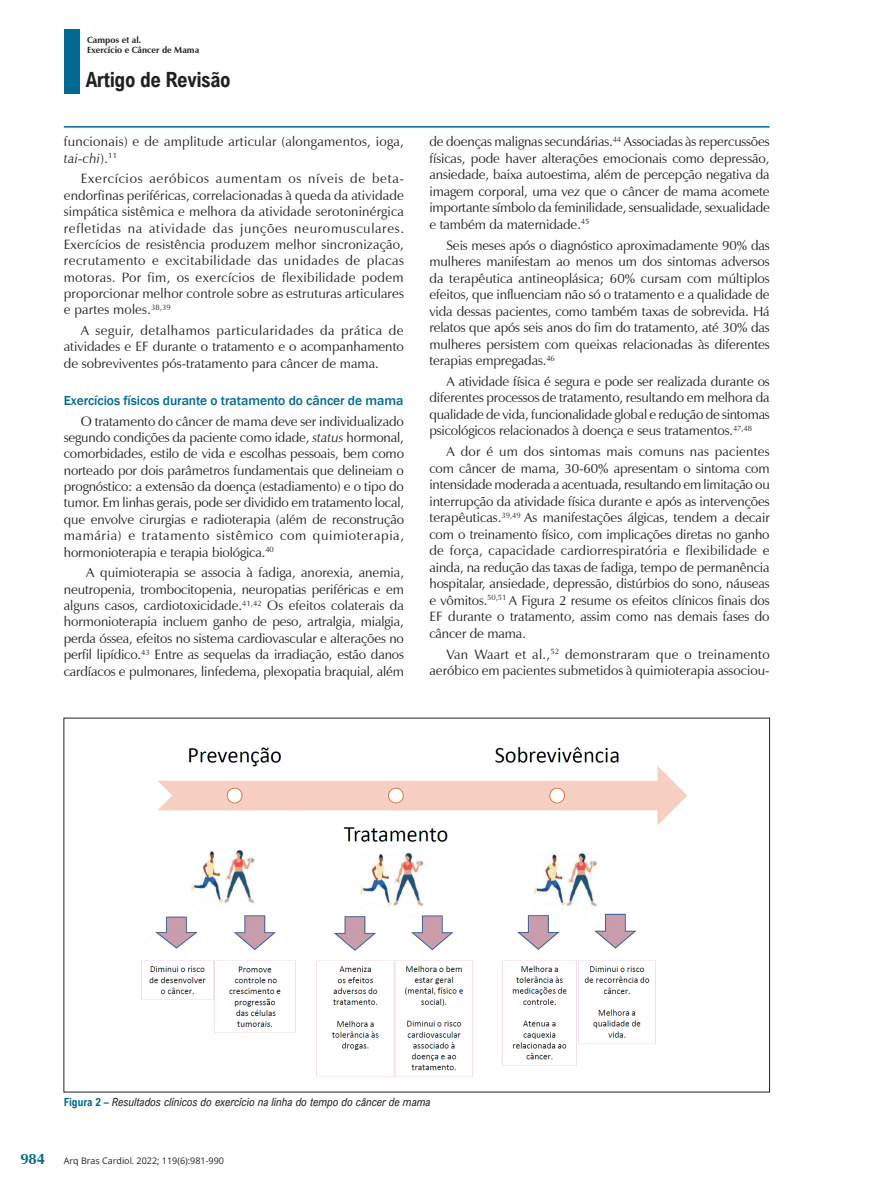
<style>
.page{position:relative;width:893px;height:1191px;background:#fff}
.page>*{position:absolute;margin:0;border:0;box-sizing:border-box;transform-origin:0 0}
.t1{font:700 21px "Arial Nova Cond";letter-spacing:-.02em;color:#231f20}
.t2{font:700 15px "Zapf Humanist 601 BT";color:#006991}
._01-TEXTO_BASICO{font:13.5px/16.5px "Zapf Humanist 601 BT";letter-spacing:-.005em;color:#231f20;text-align:justify}
._01-TEXTO_BASICO-2{font:13.5px/16.4px "Zapf Humanist 601 BT";letter-spacing:.02em;color:#231f20}
._03_-_SUBTITULO_PRIN{font:500 13.5px "Franklin Gothic";letter-spacing:-.005em;color:#006991}
._06_-_LEGENDA_FIGURA{font:italic 11.25px "Arial Nova Cond";color:#231f20}
.t3{font:9px "Open Sans";color:#231f20}
.t4{font:700 9px/10.8px "Zapf Humanist 601 BT";color:#231f20}
.s1{font-style:italic}
.s2{font-weight:700;font-style:normal;color:#006991}
</style>
<div class="page">
<hr style="left:64px;top:126px;width:706px;height:2px;background:#006991">
<div style="left:64px;top:29px;width:16px;height:65px;background:#006991"></div>
<img style="left:141px;top:747px;width:546px;height:330px">
<p class="t4" style="left:87px;top:34px;width:114px">Campos et al.<br>Exercício e Câncer de Mama</p>
<h1 class="t1" style="left:86px;top:67px;width:146px">Artigo de Revisão</h1>
<p class="_01-TEXTO_BASICO-2" style="left:64px;top:134px;width:342px">funcionais) e de amplitude articular (alongamentos, ioga, <span class="s1">tai-chi</span>).<sup>11</sup></p>
<p class="_01-TEXTO_BASICO" style="left:64px;top:171px;width:342px;text-indent:17px">Exercícios aeróbicos aumentam os níveis de beta&shy;endorfinas periféricas, correlacionadas à queda da atividade simpática sistêmica e melhora da atividade serotoninérgica refletidas na atividade das junções neuromusculares.<br>Exercícios de resistência produzem melhor sincronização, recrutamento e excitabilidade das unidades de placas motoras. Por fim, os exercícios de flexibilidade podem proporcionar melhor controle sobre as estruturas articulares e partes moles.<sup>38,39</sup></p>
<p class="_01-TEXTO_BASICO" style="left:64px;top:322px;width:342px;text-indent:17px">A seguir, detalhamos particularidades da prática de atividades e EF durante o tratamento e o acompanhamento de sobreviventes pós-tratamento para câncer de mama.</p>
<p class="_03_-_SUBTITULO_PRIN" style="left:64px;top:392px;width:341px">Exercícios físicos durante o tratamento do câncer de mama</p>
<p class="_01-TEXTO_BASICO" style="left:64px;top:413px;width:342px;text-indent:17px">O tratamento do câncer de mama deve ser individualizado segundo condições da paciente como idade, <span class="s1">status</span> hormonal, comorbidades, estilo de vida e escolhas pessoais, bem como norteado por dois parâmetros fundamentais que delineiam o prognóstico: a extensão da doença (estadiamento) e o tipo do tumor. Em linhas gerais, pode ser dividido em tratamento local, que envolve cirurgias e radioterapia (além de reconstrução mamária) e tratamento sistêmico com quimioterapia, hormonioterapia e terapia biológica.<sup>40</sup></p>
<p class="_01-TEXTO_BASICO" style="left:64px;top:564px;width:342px;text-indent:23px">A quimioterapia se associa à fadiga, anorexia, anemia, neutropenia, trombocitopenia, neuropatias periféricas e em alguns casos, cardiotoxicidade.<sup>41,42</sup> Os efeitos colaterais da hormonioterapia incluem ganho de peso, artralgia, mialgia, perda óssea, efeitos no sistema cardiovascular e alterações no perfil lipídico.<sup>43</sup> Entre as sequelas da irradiação, estão danos cardíacos e pulmonares, linfedema, plexopatia braquial, além</p>
<p class="_01-TEXTO_BASICO" style="left:429px;top:133px;width:342px">de doenças malignas secundárias.<sup>44</sup> Associadas às repercussões físicas, pode haver alterações emocionais como depressão, ansiedade, baixa autoestima, além de percepção negativa da imagem corporal, uma vez que o câncer de mama acomete importante símbolo da feminilidade, sensualidade, sexualidade e também da maternidade.<sup>45</sup></p>
<p class="_01-TEXTO_BASICO" style="left:429px;top:237px;width:342px;text-indent:17px">Seis meses após o diagnóstico aproximadamente 90% das mulheres manifestam ao menos um dos sintomas adversos da terapêutica antineoplásica; 60% cursam com múltiplos efeitos, que influenciam não só o tratamento e a qualidade de vida dessas pacientes, como também taxas de sobrevida. Há relatos que após seis anos do fim do tratamento, até 30% das mulheres persistem com queixas relacionadas às diferentes terapias empregadas.<sup>46</sup></p>
<p class="_01-TEXTO_BASICO" style="left:429px;top:373px;width:342px;text-indent:17px">A atividade física é segura e pode ser realizada durante os diferentes processos de tratamento, resultando em melhora da qualidade de vida, funcionalidade global e redução de sintomas psicológicos relacionados à doença e seus tratamentos.<sup>47,48</sup></p>
<p class="_01-TEXTO_BASICO" style="left:429px;top:443px;width:342px;text-indent:17px">A dor é um dos sintomas mais comuns nas pacientes com câncer de mama, 30-60% apresentam o sintoma com intensidade moderada a acentuada, resultando em limitação ou interrupção da atividade física durante e após as intervenções terapêuticas.<sup>39,49</sup> As manifestações álgicas, tendem a decair com o treinamento físico, com implicações diretas no ganho de força, capacidade cardiorrespiratória e flexibilidade e ainda, na redução das taxas de fadiga, tempo de permanência hospitalar, ansiedade, depressão, distúrbios do sono, náuseas e vômitos.<sup>50,51</sup> A Figura 2 resume os efeitos clínicos finais dos EF durante o tratamento, assim como nas demais fases do câncer de mama.</p>
<p class="_01-TEXTO_BASICO" style="left:429px;top:645px;width:342px;text-align:right">Van Waart et al.,<sup>52</sup> demonstraram que o treinamento aeróbico em pacientes submetidos à quimioterapia associou-</p>
<p class="t2" style="left:20px;top:1149px;width:26px">984</p>
<p class="_06_-_LEGENDA_FIGURA" style="left:64px;top:1095px;width:368px"><span class="s2">Figura 2 –</span> Resultados clínicos do exercício na linha do tempo do câncer de mama</p>
<p class="t3" style="left:64px;top:1154px;width:162px">Arq Bras Cardiol. 2022; 119(6):981-990</p>
</div>
